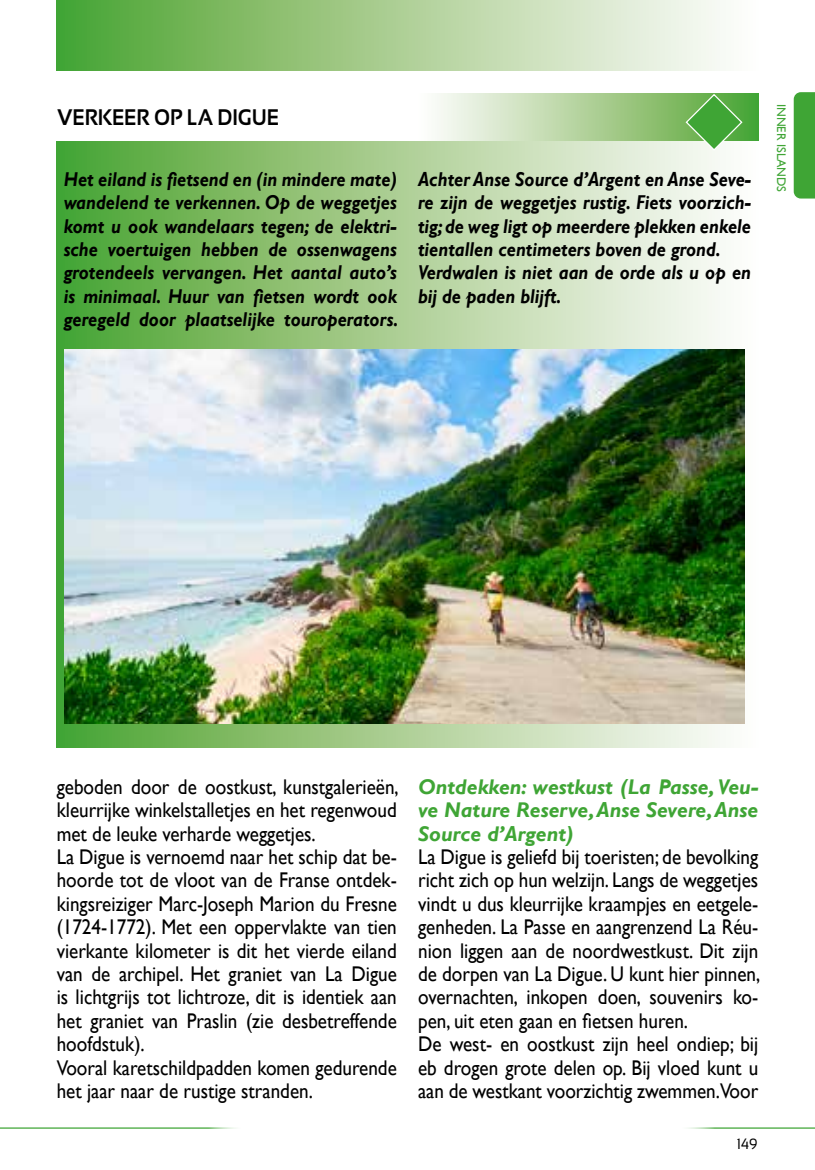
<style>
.page{position:relative;width:815px;height:1170px;background:#fff}
.page>*{position:absolute;margin:0;border:0;box-sizing:border-box;transform-origin:0 0}
.t1{font:700 22.5px "Sansation";color:#000;scale:.9 1}
.t2{font:21.25px/23.5px "Gill Sans";color:#000;scale:.9 1}
.t3{font:italic 700 21.25px/23.2px "Gill Sans";color:#3fa535;text-align:justify}
.t4{font:italic 700 20px/23.5px "Gill Sans";color:#000;text-align:justify;scale:.9 1}
.t5{font:15px "Sansation";color:#000;scale:.9 1}
.t6{font:12.5px "Gill Sans";color:#3fa535}
</style>
<div class="page">
<div style="left:794px;top:92px;width:21px;height:106px;background:#3fa535"></div>
<div style="left:57px;top:0;width:701px;height:71px;background:linear-gradient(to right,#4fa330,#fffeff)"></div>
<svg style="left:437px;top:93px;width:321px;height:47px;background:#b5d5a2"></svg>
<div style="left:57px;top:142px;width:701px;height:605px;background:linear-gradient(to right,#4fa330,#fffeff)"></div>
<svg style="left:685px;top:93px;width:58px;height:59px;background:#74bb66"></svg>
<img style="left:65px;top:349px;width:679px;height:374px">
<hr style="left:0;top:1127px;width:244px;height:1px;background:#3fa535">
<hr style="left:679px;top:1127px;width:136px;height:1px;background:#3fa535">
<p class="t1" style="left:58px;top:105px;width:248px">VERKEER OP LA DIGUE</p>
<p class="t4" style="left:64px;top:168px;width:374px">Het eiland is fietsend en (in mindere mate) wandelend te verkennen. Op de weggetjes komt u ook wandelaars tegen; de elektri&shy;sche voertuigen hebben de ossenwagens grotendeels vervangen. Het aantal auto’s is minimaal. Huur van fietsen wordt ook geregeld door plaatselijke touroperators.</p>
<p class="t4" style="left:418px;top:168px;width:372px;text-align:left">Achter Anse Source d’Argent en Anse Seve&shy;re zijn de weggetjes rustig. Fiets voorzich&shy;tig; de weg ligt op meerdere plekken enkele tientallen centimeters boven de grond.<br>Verdwalen is niet aan de orde als u op en bij de paden blijft.</p>
<p class="t6" style="left:788px;top:104px;width:90px;rotate:90deg">INNER ISLANDS</p>
<p class="t2" style="left:57px;top:775px;width:382px">geboden door de oostkust, kunstgalerieën, kleurrijke winkelstalletjes en het regenwoud met de leuke verharde weggetjes.<br>La Digue is vernoemd naar het schip dat be&shy;hoorde tot de vloot van de Franse ontdek&shy;kingsreiziger Marc-Joseph Marion du Fresne (1724-1772). Met een oppervlakte van tien vierkante kilometer is dit het vierde eiland van de archipel. Het graniet van La Digue is lichtgrijs tot lichtroze, dit is identiek aan het graniet van Praslin (zie desbetreffende hoofdstuk).<br>Vooral karetschildpadden komen gedurende het jaar naar de rustige stranden.</p>
<p class="t3" style="left:418px;top:775px;width:342px">Ontdekken: westkust (La Passe, Veu&shy;ve Nature Reserve, Anse Severe, Anse Source d’Argent)</p>
<p class="t2" style="left:418px;top:845px;width:382px">La Digue is geliefd bij toeristen; de bevolking richt zich op hun welzijn. Langs de weggetjes vindt u dus kleurrijke kraampjes en eetgele&shy;genheden. La Passe en aangrenzend La Réu&shy;nion liggen aan de noordwestkust. Dit zijn de dorpen van La Digue. U kunt hier pinnen, overnachten, inkopen doen, souvenirs ko&shy;pen, uit eten gaan en fietsen huren.<br>De west- en oostkust zijn heel ondiep; bij eb drogen grote delen op. Bij vloed kunt u aan de westkant voorzichtig zwemmen.Voor</p>
<p class="t5" style="left:737px;top:1134px;width:24px">149</p>
</div>
